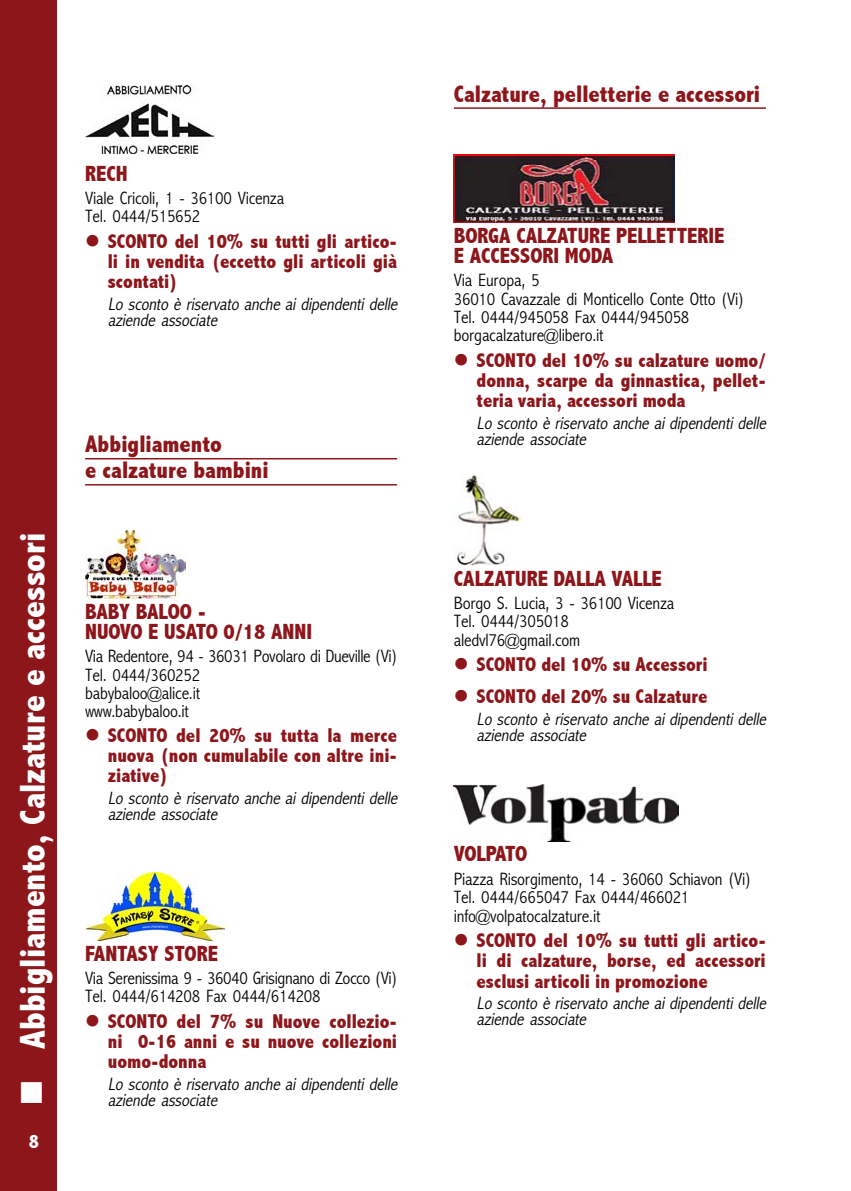
<style>
.page{position:relative;width:851px;height:1191px;background:#fff}
.page>*{position:absolute;margin:0;border:0;box-sizing:border-box;transform-origin:0 0}
.t1{font:800 condensed 36px "Abadi";color:#fff}
.t2{font:800 condensed 24px/26px "Abadi";color:#8d161b}
.t3{font:800 condensed 22px/20px "Abadi";color:#8d161b}
.t4{font:800 condensed 22px "Abadi";letter-spacing:-.03em;color:#8d161b}
.t5{font:800 condensed 20px/20px "Abadi";color:#8d161b;text-align:justify}
.t6{font:800 condensed 20px "Abadi";color:#fff}
.t7{font:300 condensed 18px/18.2px "M Abadi";color:#000}
.t8{font:italic 300 condensed 18px/16px "M Abadi";color:#000}
</style>
<div class="page">
<hr style="left:85px;top:458px;width:312px;height:1px;background:#8d161b">
<hr style="left:85px;top:484px;width:312px;height:1px;background:#8d161b">
<img style="left:85px;top:85px;width:128px;height:68px">
<img style="left:85px;top:530px;width:101px;height:68px">
<img style="left:85px;top:872px;width:140px;height:68px">
<hr style="left:454px;top:107px;width:311px;height:2px;background:#8d161b">
<img style="left:454px;top:154px;width:220px;height:68px">
<img style="left:455px;top:475px;width:65px;height:90px">
<img style="left:454px;top:784px;width:224px;height:57px">
<div style="left:0;top:0;width:57px;height:1191px;background:#8d161b"></div>
<p class="t3" style="left:85px;top:163px;width:44px">RECH</p>
<p class="t7" style="left:85px;top:189px;width:200px">Viale Cricoli, 1 - 36100 Vicenza<br>Tel. 0444/515652</p>
<p class="t5" style="left:108px;top:231px;width:291px;text-indent:-23px">● SCONTO del 10% su tutti gli artico&shy;li in vendita (eccetto gli articoli già scontati)</p>
<p class="t8" style="left:108px;top:296px;width:294px">Lo sconto è riservato anche ai dipendenti delle aziende associate</p>
<h1 class="t1" style="left:12px;top:1106px;width:574px;rotate:-90deg">■ Abbigliamento, Calzature e accessori</h1>
<p class="t6" style="left:29px;top:1129px;width:12px">8</p>
<h2 class="t2" style="left:85px;top:431px;width:185px">Abbigliamento<br>e calzature bambini</h2>
<p class="t3" style="left:85px;top:601px;width:228px">BABY BALOO -<br>NUOVO E USATO 0/18 ANNI</p>
<p class="t7" style="left:85px;top:647px;width:313px">Via Redentore, 94 - 36031 Povolaro di Dueville (Vi)<br>Tel. 0444/360252<br>babybaloo@alice.it<br>www.babybaloo.it</p>
<p class="t5" style="left:108px;top:725px;width:291px;text-indent:-23px">● SCONTO del 20% su tutta la merce nuova (non cumulabile con altre ini&shy;ziative)</p>
<p class="t8" style="left:108px;top:790px;width:294px">Lo sconto è riservato anche ai dipendenti delle aziende associate</p>
<p class="t3" style="left:85px;top:943px;width:134px">FANTASY STORE</p>
<p class="t7" style="left:85px;top:969px;width:313px">Via Serenissima 9 - 36040 Grisignano di Zocco (Vi)<br>Tel. 0444/614208 Fax 0444/614208</p>
<p class="t5" style="left:108px;top:1011px;width:291px;text-indent:-23px">● SCONTO del 7% su Nuove collezio&shy;ni 0-16 anni e su nuove collezioni uomo-donna</p>
<p class="t8" style="left:108px;top:1076px;width:294px">Lo sconto è riservato anche ai dipendenti delle aziende associate</p>
<h2 class="t2" style="left:454px;top:81px;width:308px">Calzature, pelletterie e accessori</h2>
<p class="t3" style="left:454px;top:225px;width:272px">BORGA CALZATURE PELLETTERIE<br>E ACCESSORI MODA</p>
<p class="t7" style="left:454px;top:271px;width:291px">Via Europa, 5<br>36010 Cavazzale di Monticello Conte Otto (Vi)<br>Tel. 0444/945058 Fax 0444/945058 borgacalzature@libero.it</p>
<p class="t5" style="left:476px;top:350px;width:291px;text-indent:-23px">● SCONTO del 10% su calzature uomo/ donna, scarpe da ginnastica, pellet&shy;teria varia, accessori moda</p>
<p class="t8" style="left:476px;top:414px;width:294px">Lo sconto è riservato anche ai dipendenti delle aziende associate</p>
<p class="t3" style="left:454px;top:568px;width:209px">CALZATURE DALLA VALLE</p>
<p class="t7" style="left:454px;top:594px;width:222px">Borgo S. Lucia, 3 - 36100 Vicenza<br>Tel. 0444/305018 aledvl76@gmail.com</p>
<p class="t5" style="left:454px;top:654px;width:255px">● SCONTO del 10% su Accessori</p>
<p class="t5" style="left:454px;top:686px;width:255px">● SCONTO del 20% su Calzature</p>
<p class="t8" style="left:476px;top:710px;width:294px">Lo sconto è riservato anche ai dipendenti delle aziende associate</p>
<p class="t4" style="left:454px;top:841px;width:75px">VOLPATO</p>
<p class="t7" style="left:454px;top:870px;width:298px">Piazza Risorgimento, 14 - 36060 Schiavon (Vi)<br>Tel. 0444/665047 Fax 0444/466021 info@volpatocalzature.it</p>
<p class="t5" style="left:476px;top:930px;width:291px;text-indent:-23px">● SCONTO del 10% su tutti gli artico&shy;li di calzature, borse, ed accessori esclusi articoli in promozione</p>
<p class="t8" style="left:476px;top:995px;width:294px">Lo sconto è riservato anche ai dipendenti delle aziende associate</p>
</div>
